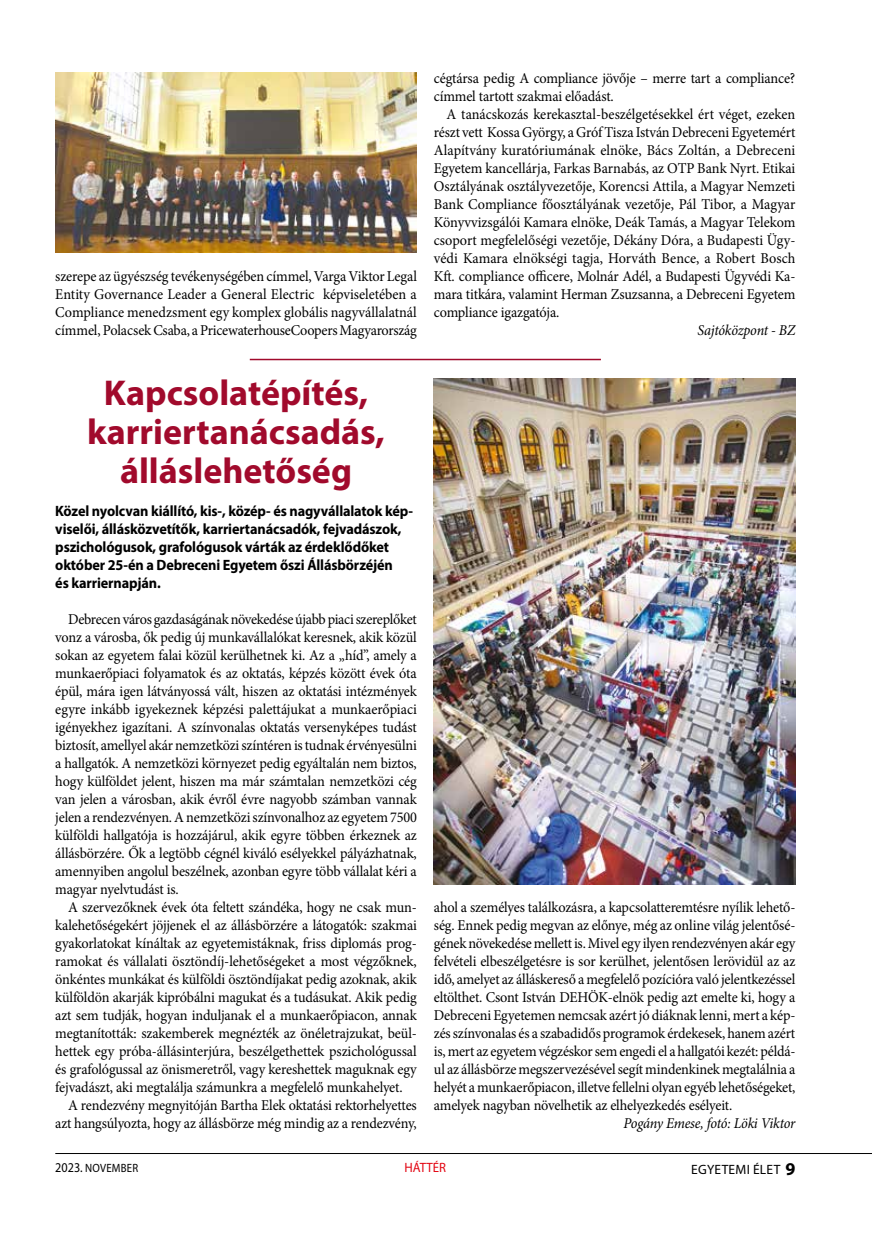
<style>
.page{position:relative;width:872px;height:1234px;background:#fff}
.page>*{position:absolute;margin:0;border:0;box-sizing:border-box;transform-origin:0 0}
.t1{font:700 36px/39px "Myriad Pro";color:#a10a2c;text-align:center}
.t2{font:15px/18px "Minion Pro";letter-spacing:-.01em;color:#000;text-align:justify;scale:.95 1}
.t3{font:700 15px/18px "Myriad Pro";letter-spacing:-.01em;color:#000;scale:.95 1}
.t4{font:italic 15px "Minion Pro";letter-spacing:-.02em;color:#000;scale:.95 1}
.t5{font:13.5px "Myriad Pro";letter-spacing:.02em;color:#000}
.t6{font:13.5px "Myriad Pro";color:#e30613;scale:.95 1}
.t7{font:12px "Myriad Pro";letter-spacing:.02em;color:#000;scale:.9 1}
.s1{font-size:13.5px}
.s2{font-weight:700;font-size:18px}
</style>
<div class="page">
<hr style="left:55px;top:1152px;width:817px;height:1px;background:#000">
<img style="left:55px;top:72px;width:362px;height:180px">
<img style="left:434px;top:378px;width:361px;height:506px">
<hr style="left:250px;top:358px;width:351px;height:2px;background:#a10a2c">
<p class="t2" style="left:55px;top:267px;width:382px">szerepe az ügyészség tevékenységében címmel, Varga Viktor Legal Entity Governance Leader a General Electric képviseletében a Compliance menedzsment egy komplex globális nagyvállalatnál címmel, Polacsek Csaba, a PricewaterhouseCoopers Magyarország</p>
<h1 class="t1" style="left:87px;top:372px;width:299px">Kapcsolatépítés, karriertanácsadás, álláslehetőség</h1>
<p class="t3" style="left:55px;top:501px;width:378px">Közel nyolcvan kiállító, kis-, közép- és nagyvállalatok kép&shy;viselői, állásközvetítők, karriertanácsadók, fejvadászok, pszichológusok, grafológusok várták az érdeklődőket október 25-én a Debreceni Egyetem őszi Állásbörzéjén<br>és karriernapján.</p>
<p class="t2" style="left:55px;top:610px;width:382px;text-indent:13px">Debrecen város gazdaságának növekedése újabb piaci szereplőket vonz a városba, ők pedig új munkavállalókat keresnek, akik közül sokan az egyetem falai közül kerülhetnek ki. Az a „híd”, amely a munkaerőpiaci folyamatok és az oktatás, képzés között évek óta épül, mára igen látványossá vált, hiszen az oktatási intézmények egyre inkább igyekeznek képzési palettájukat a munkaerőpiaci igényekhez igazítani. A színvonalas oktatás versenyképes tudást biztosít, amellyel akár nemzetközi színtéren is tudnak érvényesülni a hallgatók. A nemzetközi környezet pedig egyáltalán nem biztos, hogy külföldet jelent, hiszen ma már számtalan nemzetközi cég van jelen a városban, akik évről évre nagyobb számban vannak jelen a rendezvényen. A nemzetközi színvonalhoz az egyetem 7500 külföldi hallgatója is hozzájárul, akik egyre többen érkeznek az állásbörzére. Ők a legtöbb cégnél kiváló esélyekkel pályázhatnak, amennyiben angolul beszélnek, azonban egyre több vállalat kéri a magyar nyelvtudást is.</p>
<p class="t2" style="left:68px;top:898px;width:369px">A szervezőknek évek óta feltett szándéka, hogy ne csak mun-</p>
<p class="t2" style="left:55px;top:916px;width:382px">kalehetőségekért jöjjenek el az állásbörzére a látogatók: szakmai</p>
<p class="t2" style="left:55px;top:934px;width:382px">gyakorlatokat kínáltak az egyetemistáknak, friss diplomás prog-</p>
<p class="t2" style="left:55px;top:952px;width:382px">ramokat és vállalati ösztöndíj-lehetőségeket a most végzőknek,</p>
<p class="t2" style="left:55px;top:970px;width:382px">önkéntes munkákat és külföldi ösztöndíjakat pedig azoknak, akik</p>
<p class="t2" style="left:55px;top:988px;width:382px">külföldön akarják kipróbálni magukat és a tudásukat. Akik pedig</p>
<p class="t2" style="left:55px;top:1006px;width:382px">azt sem tudják, hogyan induljanak el a munkaerőpiacon, annak</p>
<p class="t2" style="left:55px;top:1024px;width:382px">megtanították: szakemberek megnézték az önéletrajzukat, beül-</p>
<p class="t2" style="left:55px;top:1042px;width:382px">hettek egy próba-állásinterjúra, beszélgethettek pszichológussal</p>
<p class="t2" style="left:55px;top:1060px;width:382px">és grafológussal az önismeretről, vagy kereshettek maguknak egy</p>
<p class="t2" style="left:55px;top:1078px;width:367px">fejvadászt, aki megtalálja számunkra a megfelelő munkahelyet.</p>
<p class="t2" style="left:68px;top:1096px;width:369px">A rendezvény megnyitóján Bartha Elek oktatási rektorhelyettes</p>
<p class="t2" style="left:55px;top:1114px;width:382px">azt hangsúlyozta, hogy az állásbörze még mindig az a rendezvény,</p>
<p class="t2" style="left:434px;top:69px;width:382px">cégtársa pedig A compliance jövője – merre tart a compliance? címmel tartott szakmai előadást.</p>
<p class="t2" style="left:434px;top:105px;width:382px;text-indent:13px">A tanácskozás kerekasztal-beszélgetésekkel ért véget, ezeken részt vett Kossa György, a Gróf Tisza István Debreceni Egyetemért Alapítvány kuratóriumának elnöke, Bács Zoltán, a Debreceni Egyetem kancellárja, Farkas Barnabás, az OTP Bank Nyrt. Etikai Osztályának osztályvezetője, Korencsi Attila, a Magyar Nemzeti Bank Compliance főosztályának vezetője, Pál Tibor, a Magyar Könyvvizsgálói Kamara elnöke, Deák Tamás, a Magyar Telekom csoport megfelelőségi vezetője, Dékány Dóra, a Budapesti Ügy&shy;védi Kamara elnökségi tagja, Horváth Bence, a Robert Bosch Kft. compliance officere, Molnár Adél, a Budapesti Ügyvédi Ka&shy;mara titkára, valamint Herman Zsuzsanna, a Debreceni Egyetem compliance igazgatója.</p>
<p class="t4" style="left:697px;top:320px;width:104px">Sajtóközpont - BZ</p>
<p class="t2" style="left:434px;top:897px;width:382px">ahol a személyes találkozásra, a kapcsolatteremtésre nyílik lehető&shy;ség. Ennek pedig megvan az előnye, még az online világ jelentősé&shy;gének növekedése mellett is. Mivel egy ilyen rendezvényen akár egy felvételi elbeszélgetésre is sor kerülhet, jelentősen lerövidül az az idő, amelyet az álláskereső a megfelelő pozícióra való jelentkezéssel eltölthet. Csont István DEHÖK-elnök pedig azt emelte ki, hogy a Debreceni Egyetemen nemcsak azért jó diáknak lenni, mert a kép&shy;zés színvonalas és a szabadidős programok érdekesek, hanem azért is, mert az egyetem végzéskor sem engedi el a hallgatói kezét: példá&shy;ul az állásbörze megszervezésével segít mindenkinek megtalálnia a helyét a munkaerőpiacon, illetve fellelni olyan egyéb lehetőségeket, amelyek nagyban növelhetik az elhelyezkedés esélyeit.</p>
<p class="t4" style="left:623px;top:1112px;width:183px">Pogány Emese, fotó: Löki Viktor</p>
<p class="t7" style="left:55px;top:1159px;width:94px"><span class="s1">2023.</span> NOVEMBER</p>
<p class="t6" style="left:404px;top:1158px;width:45px">HÁTTÉR</p>
<p class="t5" style="left:691px;top:1160px;width:106px">EGYETEMI ÉLET <span class="s2">9</span></p>
</div>
